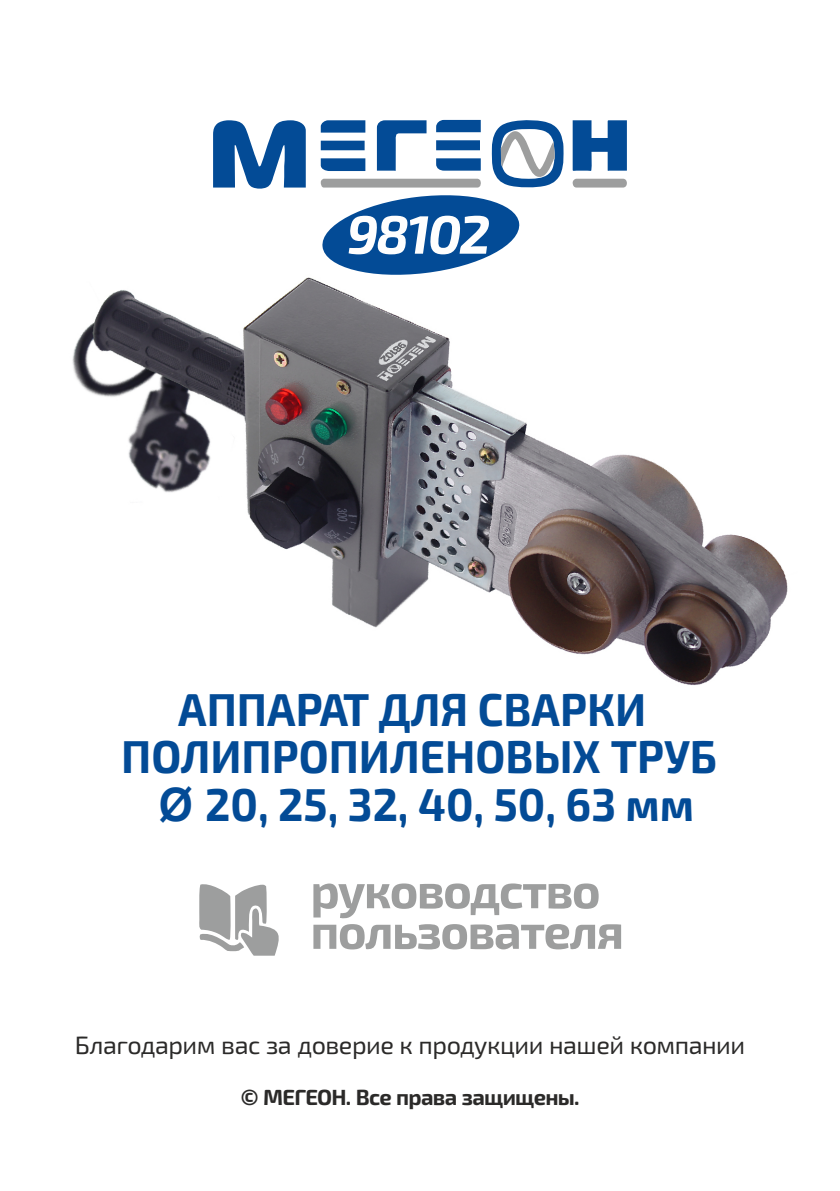
<style>
.page{position:relative;width:840px;height:1191px;background:#fff}
.page>*{position:absolute;margin:0;border:0;box-sizing:border-box;transform-origin:0 0}
.t1{font:italic 700 54.2px "Exo 2.0";letter-spacing:-.045em;color:#fefefe}
.t2{font:700 46px/47.8px "Exo 2.0";color:#034b96;text-align:center;scale:.95 1}
.t3{font:25px "Exo 2.0";letter-spacing:-.02em;color:#2b2a29}
.t4{font:700 22px "Exo 2.0";letter-spacing:-.03em;color:#2b2a29}
.s1{font-family:"Arial"}
</style>
<div class="page">
<img style="left:72px;top:127px;width:716px;height:558px">
<svg style="left:199px;top:883px;width:421px;height:72px"></svg>
<svg style="left:213px;top:120px;width:92px;height:69px"></svg>
<svg style="left:320px;top:119px;width:307px;height:160px"></svg>
<p class="t1" style="left:346px;top:216px;width:145px">98102</p>
<p class="t2" style="left:121px;top:690px;width:628px">АППАРАТ ДЛЯ СВАРКИ<br>ПОЛИПРОПИЛЕНОВЫХ ТРУБ<br><span class="s1">Ø</span> 20, 25, 32, 40, 50, 63 мм</p>
<p class="t3" style="left:75px;top:1036px;width:671px">Благодарим вас за доверие к продукции нашей компании</p>
<p class="t4" style="left:241px;top:1089px;width:340px">© МЕГЕОН. Все права защищены.</p>
</div>
